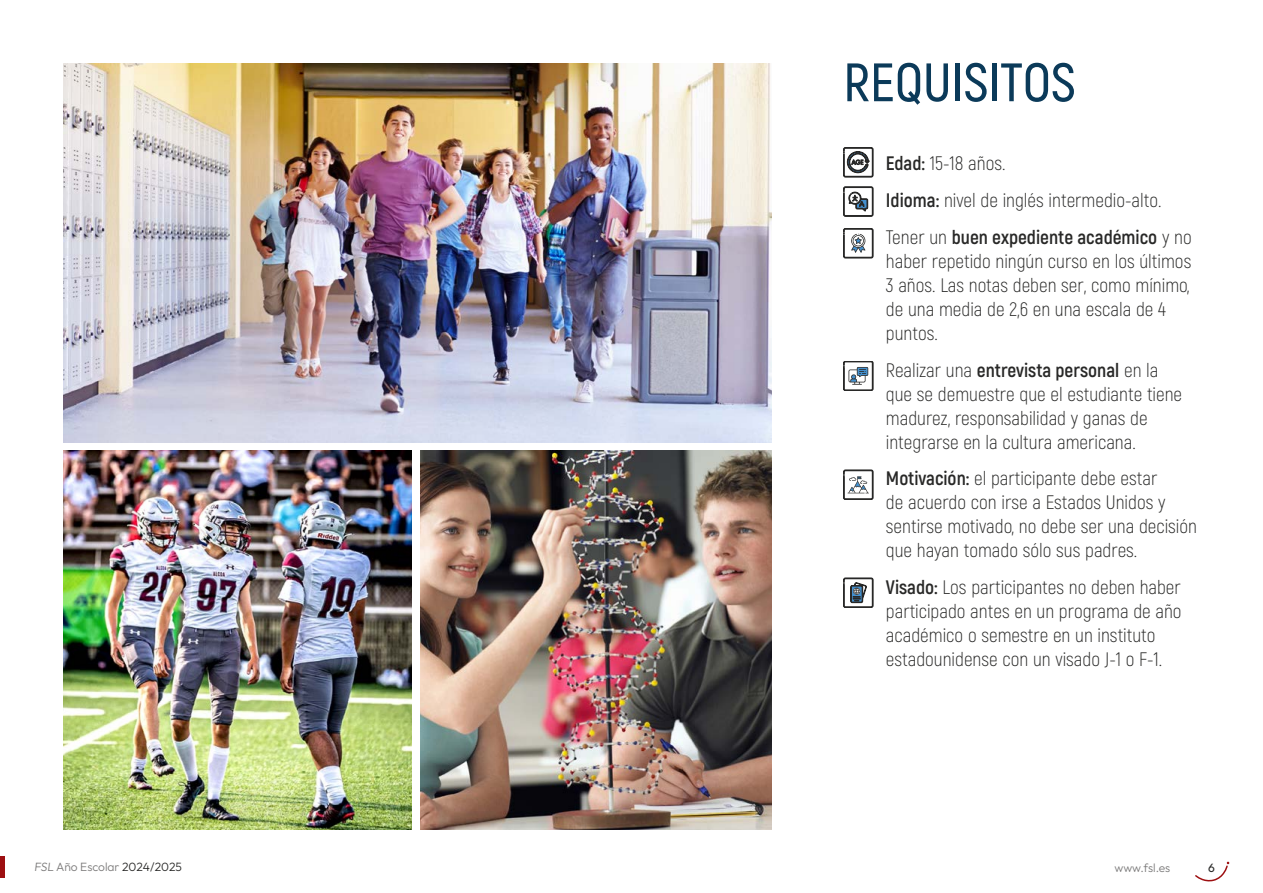
<style>
.page{position:relative;width:1263px;height:893px;background:#fff}
.page>*{position:absolute;margin:0;border:0;box-sizing:border-box;transform-origin:0 0}
.t1{font:600 54px "Akrobat";color:#0b3a59}
.t2{font:300 19.5px/24px "Akrobat";color:#282827}
.t3{font:300 12px "Outfit";color:#7c7b7b}
.t4{font:12px "Outfit";color:#282827}
.s1{font-weight:700}
.s2{color:#282827}
</style>
<div class="page">
<svg style="left:1195px;top:862px;width:34px;height:20px"></svg>
<hr style="left:0;top:857px;width:4px;height:21px;background:#9d0f11">
<svg style="left:843px;top:147px;width:30px;height:30px"></svg>
<svg style="left:843px;top:187px;width:30px;height:29px"></svg>
<svg style="left:843px;top:228px;width:30px;height:30px"></svg>
<svg style="left:843px;top:361px;width:30px;height:30px"></svg>
<svg style="left:843px;top:578px;width:30px;height:30px"></svg>
<svg style="left:843px;top:470px;width:30px;height:30px"></svg>
<img style="left:64px;top:64px;width:708px;height:378px">
<img style="left:64px;top:451px;width:348px;height:378px">
<img style="left:420px;top:451px;width:352px;height:378px">
<h1 class="t1" style="left:843px;top:49px;width:234px">REQUISITOS</h1>
<p class="t2" style="left:886px;top:145px;width:307px;line-height:36.8px"><span class="s1">Edad:</span> 15-18 años.<br><span class="s1">Idioma:</span> nivel de inglés intermedio-alto.<br>Tener un <span class="s1">buen expediente académico</span> y no</p>
<p class="t2" style="left:886px;top:249px;width:307px">haber repetido ningún curso en los últimos<br>3 años. Las notas deben ser, como mínimo, de una media de 2,6 en una escala de 4 puntos.</p>
<p class="t2" style="left:886px;top:358px;width:298px">Realizar una <span class="s1">entrevista personal</span> en la que se demuestre que el estudiante tiene madurez, responsabilidad y ganas de integrarse en la cultura americana.</p>
<p class="t2" style="left:886px;top:467px;width:313px"><span class="s1">Motivación:</span> el participante debe estar<br>de acuerdo con irse a Estados Unidos y sentirse motivado, no debe ser una decisión que hayan tomado sólo sus padres.</p>
<p class="t2" style="left:886px;top:575px;width:297px"><span class="s1">Visado:</span> Los participantes no deben haber participado antes en un programa de año académico o semestre en un instituto estadounidense con un visado J-1 o F-1.</p>
<p class="t3" style="left:34px;top:860px;width:149px">FSL Año Escolar <span class="s2">2024/2025</span></p>
<p class="t3" style="left:1115px;top:861px;width:57px">www.fsl.es</p>
<p class="t4" style="left:1208px;top:861px;width:8px">6</p>
</div>
